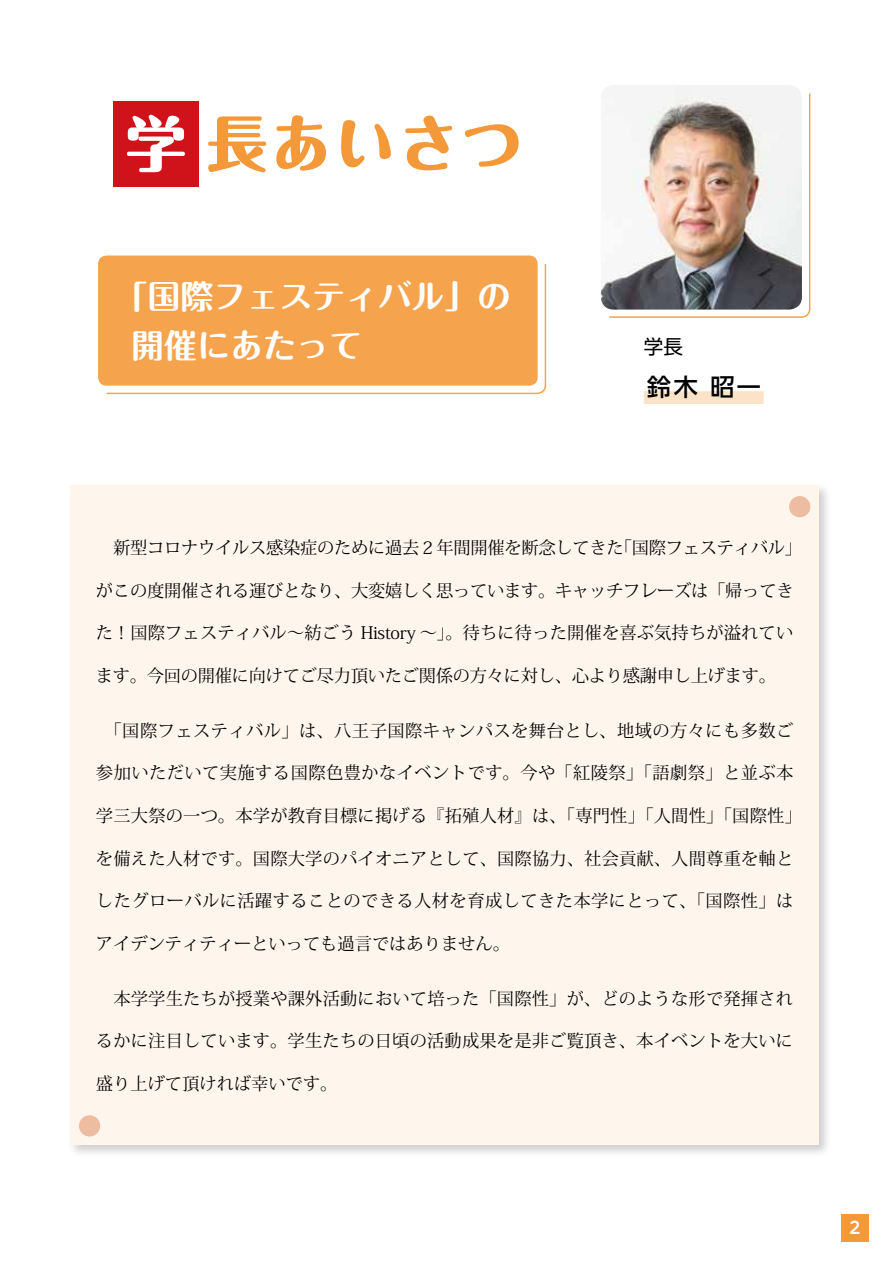
<style>
.page{position:relative;width:893px;height:1263px;background:#fff}
.page>*{position:absolute;margin:0;border:0;box-sizing:border-box;transform-origin:0 0}
.t1{font:800 60.75px "Maru Fo Pro";letter-spacing:.05em;color:#f39939}
.t2{font:700 33px/48.9px "Maru Fo Pro";color:#fff}
.t3{font:500 24px "UD Shin Go Pro";color:#000}
.t4{font:19.5px "UD Shin Go Pro";color:#000}
.t5{font:17.25px "Koz Min Pro";letter-spacing:.01em;color:#000}
.t6{font:17.25px "Koz Min Pro";letter-spacing:-.015em;color:#000}
.t7{font:700 16.5px "UD Shin M Go Pro De";color:#fff}
.s1{color:#fff}
</style>
<div class="page">
<div style="left:841px;top:1214px;width:28px;height:28px;background:#f39939"></div>
<div style="left:644px;top:391px;width:120px;height:13px;background:#fce2c6"></div>
<div style="left:67px;top:482px;width:764px;height:676px;background:#000;opacity:.2"></div>
<div style="left:70px;top:486px;width:749px;height:659px;background:#fef6ed"></div>
<img style="left:601px;top:85px;width:199px;height:224px">
<div style="left:789px;top:496px;width:21px;height:21px;background:#eebca0;border-radius:50%"></div>
<div style="left:79px;top:1115px;width:21px;height:21px;background:#eebca0;border-radius:50%"></div>
<div style="left:98px;top:255px;width:440px;height:131px;background:#f5a34d;border-radius:9px"></div>
<svg style="left:105px;top:263px;width:442px;height:132px"></svg>
<div style="left:113px;top:101px;width:85px;height:85px;background:#d0121b"></div>
<img style="left:608px;top:92px;width:203px;height:226px">
<h1 class="t1" style="left:126px;top:95px;width:399px"><span class="s1">学</span>長あいさつ</h1>
<h2 class="t2" style="left:131px;top:268px;width:381px;text-indent:-16px">「国際フェスティバル」の開催にあたって</h2>
<p class="t4" style="left:644px;top:331px;width:40px">学長</p>
<h3 class="t3" style="left:647px;top:368px;width:115px">鈴木 昭一</h3>
<p class="t6" style="left:96px;top:535px;width:707px">　新型コロナウイルス感染症のために過去 2 年間開催を断念してきた「国際フェスティバル」</p>
<p class="t6" style="left:96px;top:578px;width:699px">がこの度開催される運びとなり、大変嬉しく思っています。キャッチフレーズは「帰ってき</p>
<p class="t5" style="left:96px;top:620px;width:699px">た！国際フェスティバル〜紡ごう History 〜」。待ちに待った開催を喜ぶ気持ちが溢れてい</p>
<p class="t6" style="left:96px;top:663px;width:681px">ます。今回の開催に向けてご尽力頂いたご関係の方々に対し、心より感謝申し上げます。</p>
<p class="t5" style="left:96px;top:718px;width:699px">　「国際フェスティバル」は、八王子国際キャンパスを舞台とし、地域の方々にも多数ご</p>
<p class="t5" style="left:96px;top:761px;width:699px">参加いただいて実施する国際色豊かなイベントです。今や「紅陵祭」「語劇祭」と並ぶ本</p>
<p class="t5" style="left:96px;top:803px;width:707px">学三大祭の一つ。本学が教育目標に掲げる『拓殖人材』は、「専門性」「人間性」「国際性」</p>
<p class="t5" style="left:96px;top:846px;width:699px">を備えた人材です。国際大学のパイオニアとして、国際協力、社会貢献、人間尊重を軸と</p>
<p class="t5" style="left:96px;top:888px;width:699px">したグローバルに活躍することのできる人材を育成してきた本学にとって、「国際性」は</p>
<p class="t5" style="left:96px;top:931px;width:415px">アイデンティティーといっても過言ではありません。</p>
<p class="t5" style="left:96px;top:986px;width:699px">　本学学生たちが授業や課外活動において培った「国際性」が、どのような形で発揮され</p>
<p class="t5" style="left:96px;top:1029px;width:699px">るかに注目しています。学生たちの日頃の活動成果を是非ご覧頂き、本イベントを大いに</p>
<p class="t5" style="left:96px;top:1071px;width:243px">盛り上げて頂ければ幸いです。</p>
<p class="t7" style="left:849px;top:1214px;width:12px">2</p>
</div>
